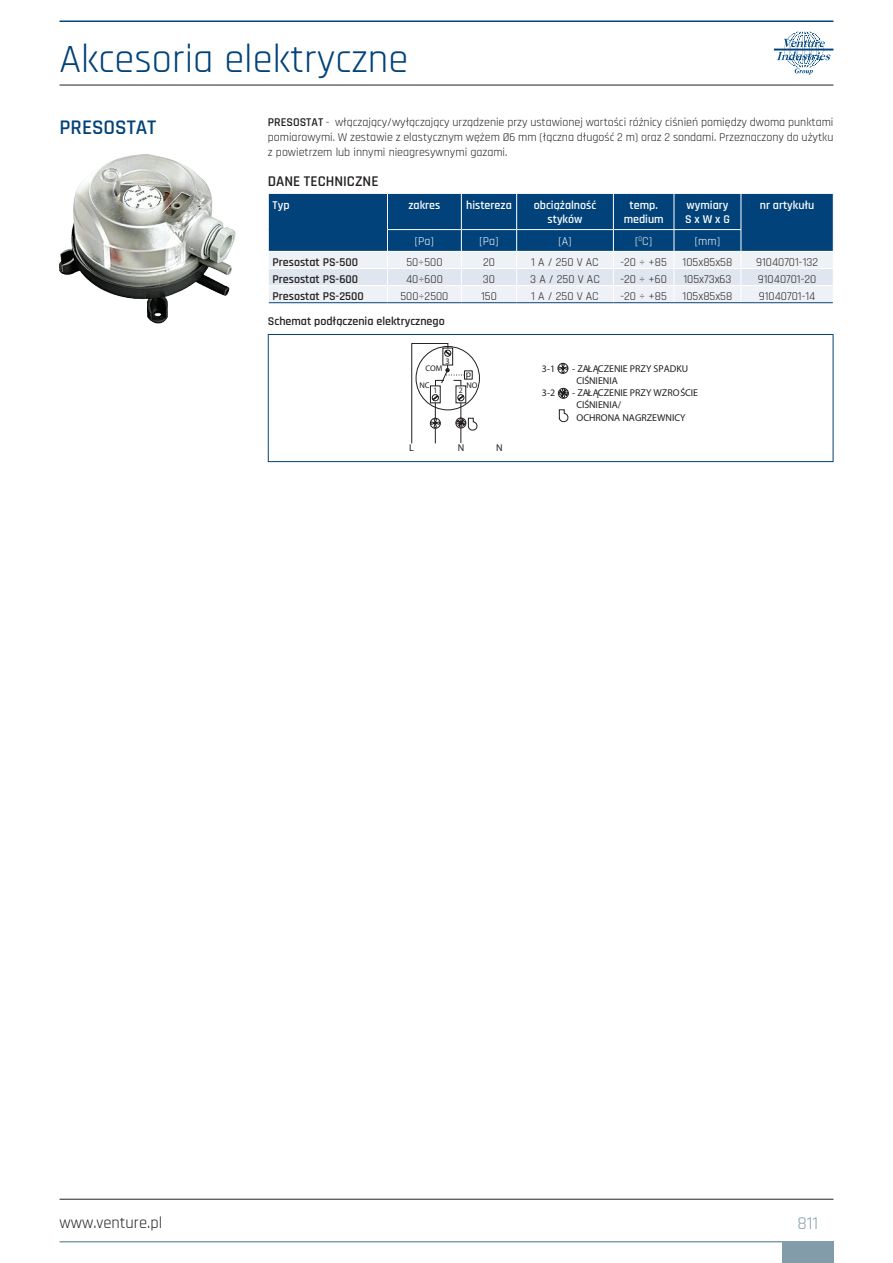
<style>
.page{position:relative;width:893px;height:1263px;background:#fff}
.page>*{position:absolute;margin:0;border:0;box-sizing:border-box;transform-origin:0 0}
.t1{font:40.5px "Rajdhani";color:#004279}
.Tekst{font:600 21px "Rajdhani";color:#004279}
.t2{font:18px "Rajdhani";color:#839ca9}
.t3{font:16.5px "Rajdhani";color:#231f20}
.Tekst-2{font:600 15px "Rajdhani";color:#231f20}
.Tekst-3{font:12px/15px "Rajdhani";color:#231f20;text-align:justify}
.Tabela-wiersze{font:12px "Rajdhani";color:#231f20}
.Tabela-nagłówek-bold{font:600 12px/14.4px "Rajdhani";color:#fff;text-align:center}
.Tabela-wiersze-lewa{font:600 12px "Rajdhani";color:#231f20}
.Tekst-4{font:600 12px "Rajdhani";color:#231f20}
.Tabela-nagłówek-ligh{font:12px "Rajdhani";color:#fff}
.t4{font:9.9px/12.5px "Calibri";color:#231f20}
.t5{font:9.3px "Calibri";color:#231f20}
.t6{font:8.25px/17px "Calibri";color:#231f20}
.t7{font:8.25px "Calibri";color:#231f20;scale:.91 1}
.s1{font-weight:600}
</style>
<div class="page">
<div style="left:782px;top:1241px;width:51px;height:22px;background:#839ca9"></div>
<svg style="left:774px;top:31px;width:59px;height:44px"></svg>
<hr style="left:60px;top:85px;width:773px;height:1px;background:#231f20">
<hr style="left:60px;top:1199px;width:773px;height:1px;background:#231f20">
<hr style="left:60px;top:21px;width:773px;height:1px;background:#004279">
<hr style="left:60px;top:1241px;width:773px;height:1px;background:#839ca9">
<hr style="left:411px;top:343px;width:1px;height:100px;background:#231f20">
<hr style="left:412px;top:343px;width:36px;height:1px;background:#231f20">
<svg style="left:430px;top:343px;width:139px;height:101px"></svg>
<div style="left:268px;top:334px;width:565px;height:128px;border:1px solid #004279"></div>
<svg style="left:268px;top:193px;width:566px;height:111px;background:#7397b6"></svg>
<img style="left:60px;top:154px;width:175px;height:170px">
<h1 class="t1" style="left:60px;top:36px;width:350px">Akcesoria elektryczne</h1>
<p class="Tekst-3" style="left:268px;top:115px;width:567px"><span class="s1">PRESOSTAT</span> - włączający/wyłączający urządzenie przy ustawionej wartości różnicy ciśnień pomiędzy dwoma punktami pomiarowymi. W zestawie z elastycznym wężem Ø6 mm (łączna długość 2 m) oraz 2 sondami. Przeznaczony do użytku z powietrzem lub innymi nieagresywnymi gazami.</p>
<p class="Tekst" style="left:60px;top:115px;width:98px">PRESOSTAT</p>
<p class="Tekst-2" style="left:268px;top:172px;width:112px">DANE TECHNICZNE</p>
<p class="Tabela-nagłówek-bold" style="left:273px;top:198px;width:19px">Typ</p>
<p class="Tabela-nagłówek-bold" style="left:408px;top:198px;width:33px">zakres</p>
<p class="Tabela-nagłówek-bold" style="left:466px;top:198px;width:47px">histereza</p>
<p class="Tabela-nagłówek-bold" style="left:534px;top:198px;width:64px">obciążalność styków</p>
<p class="Tabela-nagłówek-bold" style="left:630px;top:198px;width:30px">temp.</p>
<p class="Tabela-nagłówek-bold" style="left:624px;top:213px;width:42px">medium</p>
<p class="Tabela-nagłówek-bold" style="left:686px;top:198px;width:43px">wymiary</p>
<p class="Tabela-nagłówek-bold" style="left:685px;top:213px;width:46px">S x W x G</p>
<p class="Tabela-nagłówek-ligh" style="left:415px;top:234px;width:21px">[Pa]</p>
<p class="Tabela-nagłówek-ligh" style="left:479px;top:234px;width:21px">[Pa]</p>
<p class="Tabela-nagłówek-ligh" style="left:558px;top:234px;width:15px">[A]</p>
<p class="Tabela-nagłówek-ligh" style="left:635px;top:234px;width:18px">[<sup>0</sup>C]</p>
<p class="Tabela-nagłówek-ligh" style="left:695px;top:234px;width:27px">[mm]</p>
<p class="Tabela-nagłówek-bold" style="left:760px;top:198px;width:56px">nr artykułu</p>
<p class="Tabela-wiersze-lewa" style="left:273px;top:255px;width:87px">Presostat PS-500</p>
<p class="Tabela-wiersze" style="left:406px;top:255px;width:38px">50÷500</p>
<p class="Tabela-wiersze" style="left:483px;top:255px;width:13px">20</p>
<p class="Tabela-wiersze" style="left:531px;top:255px;width:69px">1 A / 250 V AC</p>
<p class="Tabela-wiersze" style="left:620px;top:255px;width:48px">-20 ÷ +85</p>
<p class="Tabela-wiersze" style="left:683px;top:255px;width:51px">105x85x58</p>
<p class="Tabela-wiersze" style="left:756px;top:255px;width:64px">91040701-132</p>
<p class="Tabela-wiersze-lewa" style="left:273px;top:272px;width:87px">Presostat PS-600</p>
<p class="Tabela-wiersze" style="left:406px;top:272px;width:38px">40÷600</p>
<p class="Tabela-wiersze" style="left:483px;top:272px;width:14px">30</p>
<p class="Tabela-wiersze" style="left:530px;top:272px;width:71px">3 A / 250 V AC</p>
<p class="Tabela-wiersze" style="left:620px;top:272px;width:48px">-20 ÷ +60</p>
<p class="Tabela-wiersze" style="left:683px;top:272px;width:50px">105x73x63</p>
<p class="Tabela-wiersze" style="left:758px;top:272px;width:60px">91040701-20</p>
<p class="Tabela-wiersze-lewa" style="left:273px;top:289px;width:93px">Presostat PS-2500</p>
<p class="Tabela-wiersze" style="left:400px;top:289px;width:50px">500÷2500</p>
<p class="Tabela-wiersze" style="left:481px;top:289px;width:17px">150</p>
<p class="Tabela-wiersze" style="left:531px;top:289px;width:69px">1 A / 250 V AC</p>
<p class="Tabela-wiersze" style="left:620px;top:289px;width:48px">-20 ÷ +85</p>
<p class="Tabela-wiersze" style="left:683px;top:289px;width:51px">105x85x58</p>
<p class="Tabela-wiersze" style="left:759px;top:289px;width:58px">91040701-14</p>
<p class="Tekst-4" style="left:268px;top:314px;width:178px">Schemat podłączenia elektrycznego</p>
<p class="t6" style="left:446px;top:353px;width:6px">3</p>
<p class="t6" style="left:419px;top:360px;width:25px;text-indent:6px">COM<br>NC</p>
<p class="t5" style="left:466px;top:368px;width:7px">p</p>
<p class="t6" style="left:466px;top:377px;width:13px">NO</p>
<p class="t7" style="left:433px;top:385px;width:6px">1</p>
<p class="t7" style="left:459px;top:385px;width:6px">2</p>
<p class="t4" style="left:409px;top:441px;width:6px">L</p>
<p class="t4" style="left:458px;top:441px;width:8px">N</p>
<p class="t4" style="left:496px;top:441px;width:8px">N</p>
<p class="t4" style="left:542px;top:362px;width:15px">3-1</p>
<p class="t4" style="left:542px;top:387px;width:15px">3-2</p>
<p class="t4" style="left:576px;top:362px;width:113px;text-indent:-4px">- ZAŁĄCZENIE PRZY SPADKU<br>CIŚNIENIA</p>
<p class="t4" style="left:576px;top:387px;width:123px;text-indent:-4px">- ZAŁĄCZENIE PRZY WZROŚCIE<br>CIŚNIENIA/<br>OCHRONA NAGRZEWNICY</p>
<h3 class="t3" style="left:60px;top:1213px;width:104px">www.venture.pl</h3>
<h3 class="t2" style="left:797px;top:1213px;width:22px">811</h3>
</div>
